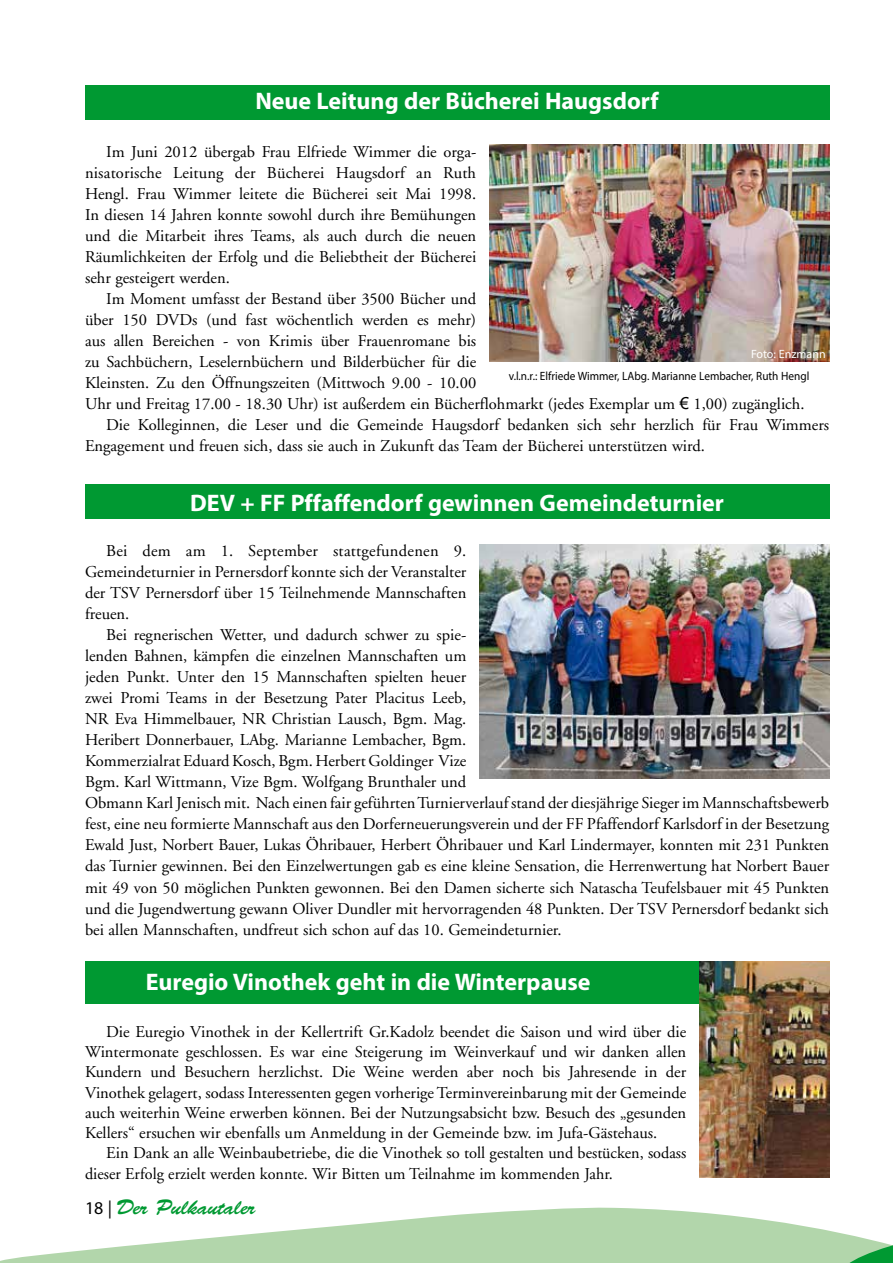
<style>
.page{position:relative;width:893px;height:1263px;background:#fff}
.page>*{position:absolute;margin:0;border:0;box-sizing:border-box;transform-origin:0 0}
.t1{font:700 24px "Myriad Pro";color:#fff}
.t2{font:21px "Brush Script Std";color:#009932}
.t3{font:16.5px/21px "Adobe Garamond";color:#000;text-align:justify}
.t4{font:12px "Myriad Pro";color:#000;scale:.94 1}
.t5{font:12px "Myriad Pro";color:#fff}
.s1{font-family:"Arial"}
.s2{font-family:"Myriad Pro";font-size:18px;color:#000}
</style>
<div class="page">
<svg style="left:0;top:1207px;width:842px;height:56px;fill:#b2d6ab"></svg>
<svg style="left:842px;top:1233px;width:51px;height:30px"></svg>
<div style="left:85px;top:961px;width:744px;height:43px;background:#009932"></div>
<div style="left:85px;top:485px;width:744px;height:34px;background:#009932"></div>
<div style="left:85px;top:85px;width:744px;height:34px;background:#009932"></div>
<img style="left:489px;top:145px;width:340px;height:216px">
<img style="left:479px;top:544px;width:350px;height:234px">
<img style="left:699px;top:961px;width:130px;height:217px">
<h1 class="t1" style="left:255px;top:86px;width:405px">Neue Leitung der Bücherei Haugsdorf</h1>
<p class="t3" style="left:85px;top:141px;width:393px;text-indent:21px">Im Juni 2012 übergab Frau Elfriede Wimmer die orga&shy;nisatorische Leitung der Bücherei Haugsdorf an Ruth Hengl. Frau Wimmer leitete die Bücherei seit Mai 1998.<br>In diesen 14 Jahren konnte sowohl durch ihre Bemühungen und die Mitarbeit ihres Teams, als auch durch die neuen Räumlichkeiten der Erfolg und die Beliebtheit der Bücherei sehr gesteigert werden.</p>
<p class="t3" style="left:106px;top:288px;width:371px">Im Moment umfasst der Bestand über 3500 Bücher und</p>
<p class="t3" style="left:85px;top:309px;width:393px">über 150 DVDs (und fast wöchentlich werden es mehr)</p>
<p class="t3" style="left:85px;top:330px;width:393px">aus allen Bereichen - von Krimis über Frauenromane bis</p>
<p class="t3" style="left:85px;top:351px;width:393px">zu Sachbüchern, Leselernbüchern und Bilderbücher für die</p>
<p class="t3" style="left:85px;top:372px;width:393px">Kleinsten. Zu den Öffnungszeiten (Mittwoch 9.00 - 10.00</p>
<p class="t3" style="left:85px;top:393px;width:721px">Uhr und Freitag 17.00 - 18.30 Uhr) ist außerdem ein Bücherflohmarkt (jedes Exemplar um <span class="s1">€</span> 1,00) zugänglich.</p>
<p class="t3" style="left:106px;top:414px;width:724px">Die Kolleginnen, die Leser und die Gemeinde Haugsdorf bedanken sich sehr herzlich für Frau Wimmers</p>
<p class="t3" style="left:85px;top:435px;width:621px">Engagement und freuen sich, dass sie auch in Zukunft das Team der Bücherei unterstützen wird.</p>
<p class="t5" style="left:751px;top:346px;width:76px">Foto: Enzmann</p>
<p class="t4" style="left:509px;top:369px;width:321px">v.l.n.r.: Elfriede Wimmer, LAbg. Marianne Lembacher, Ruth Hengl</p>
<h1 class="t1" style="left:190px;top:487px;width:535px">DEV + FF Pffaffendorf gewinnen Gemeindeturnier</h1>
<p class="t3" style="left:85px;top:541px;width:383px;text-indent:21px">Bei dem am 1. September stattgefundenen 9.<br>Gemeindeturnier in Pernersdorf konnte sich der Veranstalter der TSV Pernersdorf über 15 Teilnehmende Mannschaften freuen.</p>
<p class="t3" style="left:85px;top:625px;width:746px;text-align:left;text-indent:21px">Bei regnerischen Wetter, und dadurch schwer zu spie-<br>lenden Bahnen, kämpfen die einzelnen Mannschaften um<br>jeden Punkt. Unter den 15 Mannschaften spielten heuer<br>zwei Promi Teams in der Besetzung Pater Placitus Leeb,<br>NR Eva Himmelbauer, NR Christian Lausch, Bgm. Mag.<br>Heribert Donnerbauer, LAbg. Marianne Lembacher, Bgm.<br>Kommerzialrat Eduard Kosch, Bgm. Herbert Goldinger Vize<br>Bgm. Karl Wittmann, Vize Bgm. Wolfgang Brunthaler und<br>Obmann Karl Jenisch mit. Nach einen fair geführten Turnierverlauf stand der diesjährige Sieger im Mannschaftsbewerb fest, eine neu formierte Mannschaft aus den Dorferneuerungsverein und der FF Pfaffendorf Karlsdorf in der Besetzung Ewald Just, Norbert Bauer, Lukas Öhribauer, Herbert Öhribauer und Karl Lindermayer, konnten mit 231 Punkten das Turnier gewinnen. Bei den Einzelwertungen gab es eine kleine Sensation, die Herrenwertung hat Norbert Bauer mit 49 von 50 möglichen Punkten gewonnen. Bei den Damen sicherte sich Natascha Teufelsbauer mit 45 Punkten und die Jugendwertung gewann Oliver Dundler mit hervorragenden 48 Punkten. Der TSV Pernersdorf bedankt sich bei allen Mannschaften, undfreut sich schon auf das 10. Gemeindeturnier.</p>
<h1 class="t1" style="left:146px;top:966px;width:446px">Euregio Vinothek geht in die Winterpause</h1>
<p class="t3" style="left:85px;top:1022px;width:603px;line-height:20.2px;text-indent:21px">Die Euregio Vinothek in der Kellertrift Gr.Kadolz beendet die Saison und wird über die Wintermonate geschlossen. Es war eine Steigerung im Weinverkauf und wir danken allen Kundern und Besuchern herzlichst. Die Weine werden aber noch bis Jahresende in der Vinothek gelagert, sodass Interessenten gegen vorherige Terminvereinbarung mit der Gemeinde auch weiterhin Weine erwerben können. Bei der Nutzungsabsicht bzw. Besuch des „gesunden Kellers“ ersuchen wir ebenfalls um Anmeldung in der Gemeinde bzw. im Jufa-Gästehaus.</p>
<p class="t3" style="left:85px;top:1143px;width:603px;line-height:20.2px;text-indent:21px">Ein Dank an alle Weinbaubetriebe, die die Vinothek so toll gestalten und bestücken, sodass dieser Erfolg erzielt werden konnte. Wir Bitten um Teilnahme im kommenden Jahr.</p>
<p class="t2" style="left:85px;top:1195px;width:172px"><span class="s2">18 |</span> Der Pulkautaler</p>
</div>
